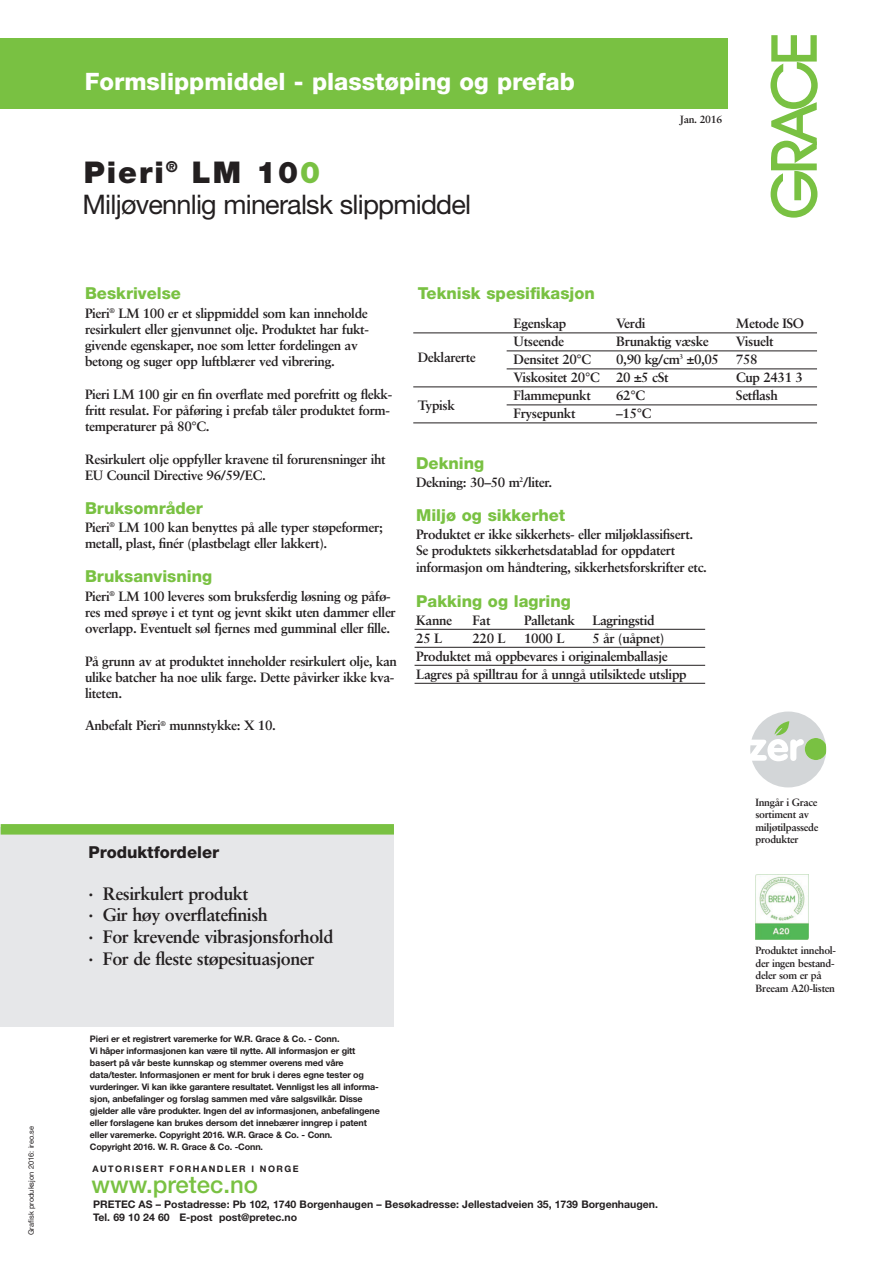
<style>
.page{position:relative;width:894px;height:1263px;background:#fff}
.page>*{position:absolute;margin:0;border:0;box-sizing:border-box;transform-origin:0 0}
.t1{font:900 30px "Helvetica Neue";letter-spacing:.065em;color:#231f20}
.t2{font:27px "Helvetica Neue";letter-spacing:-.03em;color:#231f20}
.t3{font:800 24px "Helvetica Neue";color:#fff}
.t4{font:500 24px "Helvetica Neue";color:#79c142}
.t5{font:700 18px/21.6px "Sabon";letter-spacing:-.03em;color:#231f20}
.t6{font:800 16.5px "Helvetica Neue";color:#79c142}
.t7{font:800 16.5px "Helvetica Neue";color:#231f20}
.t8{font:700 13.5px/16.2px "Sabon";letter-spacing:-.03em;color:#231f20}
.t9{font:700 10.5px/12.6px "Helvetica Neue";color:#231f20}
.t10{font:700 10.5px/12.6px "Sabon";letter-spacing:-.03em;color:#231f20}
.t11{font:700 9px/12px "Helvetica Neue";letter-spacing:-.015em;color:#231f20}
.t12{font:700 9px "Helvetica Neue";letter-spacing:.165em;color:#231f20}
.t13{font:7.5px "Helvetica Neue";color:#231f20}
.s1{color:#79c142}
</style>
<div class="page">
<div style="left:1px;top:827px;width:393px;height:199px;background:#e6e7e9"></div>
<div style="left:1px;top:38px;width:727px;height:70px;background:#79c142"></div>
<svg style="left:770px;top:35px;width:48px;height:183px"></svg>
<div style="left:797px;top:112px;width:6px;height:24px;background:#79c142;border:2px solid #79c142"></div>
<div style="left:1px;top:824px;width:393px;height:11px;background:#79c142"></div>
<hr style="left:507px;top:405px;width:310px;height:1px;background:#231f20">
<hr style="left:507px;top:369px;width:310px;height:1px;background:#231f20">
<hr style="left:413px;top:333px;width:404px;height:1px;background:#231f20">
<hr style="left:507px;top:351px;width:310px;height:1px;background:#231f20">
<hr style="left:413px;top:387px;width:404px;height:1px;background:#231f20">
<hr style="left:413px;top:423px;width:404px;height:1px;background:#231f20">
<img style="left:756px;top:875px;width:52px;height:65px">
<hr style="left:415px;top:629px;width:290px;height:1px;background:#231f20">
<hr style="left:415px;top:647px;width:290px;height:1px;background:#231f20">
<hr style="left:415px;top:665px;width:290px;height:1px;background:#231f20">
<hr style="left:415px;top:683px;width:290px;height:1px;background:#231f20">
<svg style="left:750px;top:712px;width:76px;height:75px"></svg>
<p class="t13" style="left:29px;top:1235px;width:111px;rotate:-90deg">Grafisk produksjon 2016: ireo.se</p>
<h3 class="t3" style="left:85px;top:73px;width:492px">Formslippmiddel - plasstøping og prefab</h3>
<h1 class="t1" style="left:84px;top:161px;width:238px">Pieri<sup>®</sup> LM 10<span class="s1">0</span></h1>
<h2 class="t2" style="left:83px;top:195px;width:390px">Miljøvennlig mineralsk slippmiddel</h2>
<p class="t10" style="left:680px;top:114px;width:44px">Jan. 2016</p>
<p class="t6" style="left:85px;top:287px;width:97px">Beskrivelse</p>
<p class="t8" style="left:85px;top:306px;width:285px">Pieri<sup>®</sup> LM 100 er et slippmiddel som kan inneholde resirkulert eller gjenvunnet olje. Produktet har fukt&shy;givende egenskaper, noe som letter fordelingen av betong og suger opp luftblærer ved vibrering.</p>
<p class="t8" style="left:85px;top:387px;width:309px">Pieri LM 100 gir en fin overflate med porefritt og flekk&shy;fritt resulat. For påføring i prefab tåler produktet form&shy;temperaturer på 80°C.</p>
<p class="t8" style="left:85px;top:452px;width:302px">Resirkulert olje oppfyller kravene til forurensninger iht<br>EU Council Directive 96/59/EC.</p>
<p class="t6" style="left:85px;top:502px;width:119px">Bruksområder</p>
<p class="t8" style="left:85px;top:521px;width:299px">Pieri<sup>®</sup> LM 100 kan benyttes på alle typer støpeformer; metall, plast, finér (plastbelagt eller lakkert).</p>
<p class="t6" style="left:85px;top:571px;width:129px">Bruksanvisning</p>
<p class="t8" style="left:85px;top:589px;width:312px">Pieri<sup>®</sup> LM 100 leveres som bruksferdig løsning og påfø&shy;res med sprøye i et tynt og jevnt skikt uten dammer eller overlapp. Eventuelt søl fjernes med gumminal eller fille.</p>
<p class="t8" style="left:85px;top:654px;width:314px">På grunn av at produktet inneholder resirkulert olje, kan ulike batcher ha noe ulik farge. Dette påvirker ikke kva&shy;liteten.</p>
<p class="t8" style="left:85px;top:719px;width:192px">Anbefalt Pieri<sup>®</sup> munnstykke: X 10.</p>
<p class="t6" style="left:418px;top:287px;width:179px">Teknisk spesifikasjon</p>
<p class="t8" style="left:418px;top:350px;width:60px">Deklarerte</p>
<p class="t8" style="left:418px;top:399px;width:39px">Typisk</p>
<p class="t8" style="left:514px;top:316px;width:54px">Egenskap</p>
<p class="t8" style="left:616px;top:316px;width:31px">Verdi</p>
<p class="t8" style="left:736px;top:316px;width:70px">Metode ISO</p>
<p class="t8" style="left:514px;top:334px;width:52px">Utseende</p>
<p class="t8" style="left:616px;top:334px;width:94px">Brunaktig væske</p>
<p class="t8" style="left:736px;top:334px;width:39px">Visuelt</p>
<p class="t8" style="left:514px;top:352px;width:79px">Densitet 20°C</p>
<p class="t8" style="left:514px;top:351px;width:246px;line-height:18px;text-indent:103px">0,90 kg/cm<sup>3</sup> ±0,05 758<br>Viskositet 20°C 20 ±5 cSt</p>
<p class="t8" style="left:736px;top:370px;width:69px">Cup 2431 3</p>
<p class="t8" style="left:514px;top:388px;width:79px">Flammepunkt</p>
<p class="t8" style="left:616px;top:388px;width:31px">62°C</p>
<p class="t8" style="left:736px;top:388px;width:43px">Setflash</p>
<p class="t8" style="left:514px;top:406px;width:63px">Frysepunkt</p>
<p class="t8" style="left:616px;top:406px;width:37px">–15°C</p>
<p class="t6" style="left:416px;top:457px;width:70px">Dekning</p>
<p class="t8" style="left:416px;top:475px;width:138px">Dekning: 30–50 m<sup>2</sup>/liter.</p>
<p class="t6" style="left:416px;top:509px;width:151px">Miljø og sikkerhet</p>
<p class="t8" style="left:416px;top:528px;width:292px">Produktet er ikke sikkerhets- eller miljøklassifisert.<br>Se produktets sikkerhetsdatablad for oppdatert informasjon om håndtering, sikkerhetsforskrifter etc.</p>
<p class="t6" style="left:416px;top:596px;width:156px">Pakking og lagring</p>
<p class="t8" style="left:416px;top:614px;width:37px">Kanne</p>
<p class="t8" style="left:473px;top:614px;width:19px">Fat</p>
<p class="t8" style="left:524px;top:614px;width:53px">Palletank</p>
<p class="t8" style="left:592px;top:614px;width:64px">Lagringstid</p>
<p class="t8" style="left:416px;top:632px;width:28px">25 L</p>
<p class="t8" style="left:473px;top:632px;width:35px">220 L</p>
<p class="t8" style="left:524px;top:632px;width:42px">1000 L</p>
<p class="t8" style="left:416px;top:631px;width:272px;line-height:18px;text-indent:176px">5 år (uåpnet)<br>Produktet må oppbevares i originalemballasje<br>Lagres på spilltrau for å unngå utilsiktede utslipp</p>
<p class="t7" style="left:89px;top:846px;width:132px">Produktfordeler</p>
<h3 class="t5" style="left:89px;top:884px;width:246px">· Resirkulert produkt<br>· Gir høy overflatefinish<br>· For krevende vibrasjonsforhold · For de fleste støpesituasjoner</h3>
<p class="t11" style="left:90px;top:1034px;width:291px">Pieri er et registrert varemerke for W.R. Grace &amp; Co. - Conn.<br>Vi håper informasjonen kan være til nytte. All informasjon er gitt basert på vår beste kunnskap og stemmer overens med våre data/tester. Informasjonen er ment for bruk i deres egne tester og vurderinger. Vi kan ikke garantere resultatet. Vennligst les all informa&shy;sjon, anbefalinger og forslag sammen med våre salgsvilkår. Disse gjelder alle våre produkter. Ingen del av informasjonen, anbefalingene eller forslagene kan brukes dersom det innebærer inngrep i patent eller varemerke. Copyright 2016. W.R. Grace &amp; Co. - Conn.<br>Copyright 2016. W. R. Grace &amp; Co. -Conn.</p>
<p class="t12" style="left:92px;top:1165px;width:208px">AUTORISERT FORHANDLER I NORGE</p>
<p class="t10" style="left:756px;top:796px;width:64px">Inngår i Grace sortiment av miljøtilpassede produkter</p>
<p class="t10" style="left:756px;top:945px;width:82px">Produktet innehol&shy;der ingen bestand&shy;deler som er på<br>Breeam A20-listen</p>
<h3 class="t4" style="left:92px;top:1175px;width:168px">www.pretec.no</h3>
<p class="t9" style="left:93px;top:1199px;width:566px">PRETEC AS – Postadresse: Pb 102, 1740 Borgenhaugen – Besøkadresse: Jellestadveien 35, 1739 Borgenhaugen.<br>Tel. 69 10 24 60 E-post post@pretec.no</p>
</div>
